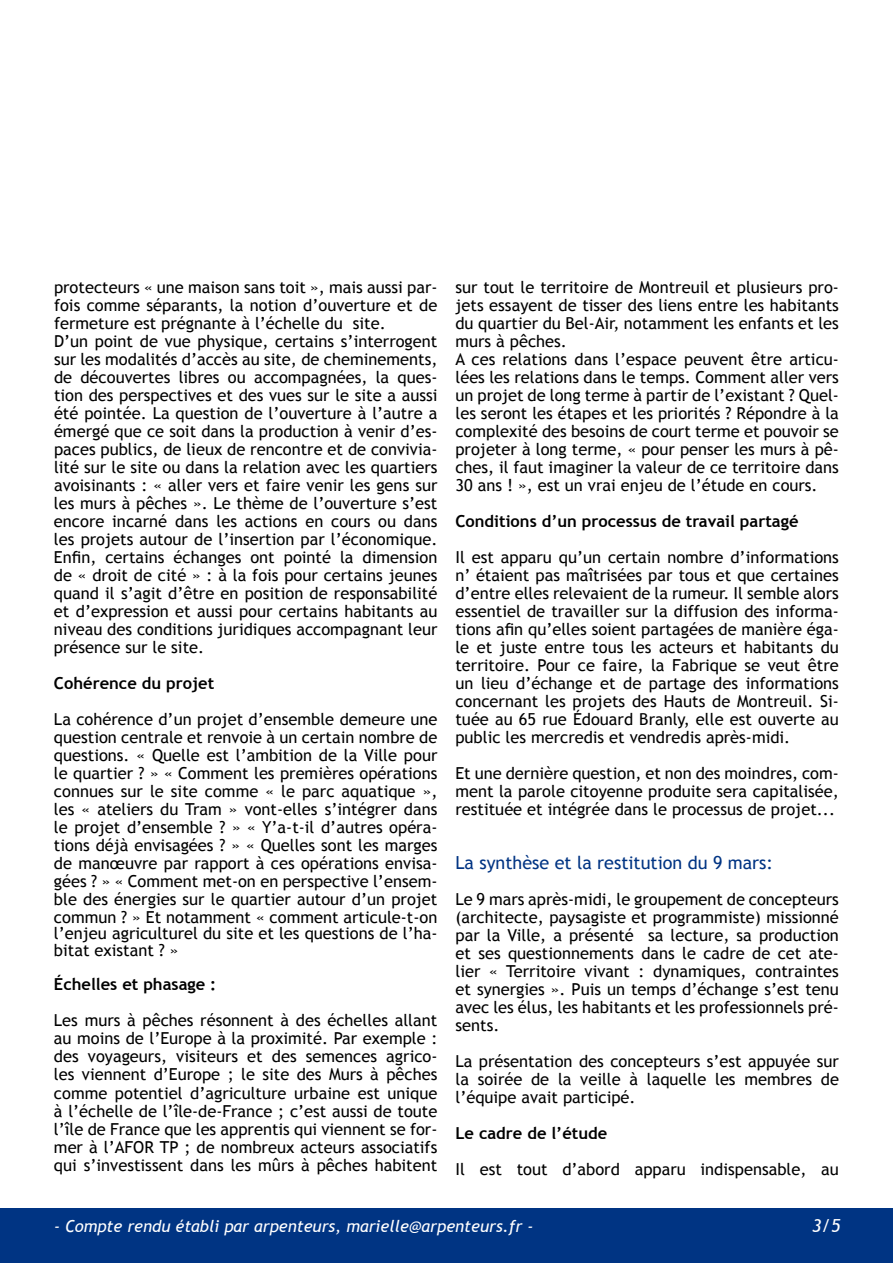
<style>
.page{position:relative;width:893px;height:1263px;background:#fff}
.page>*{position:absolute;margin:0;border:0;box-sizing:border-box;transform-origin:0 0}
.t1{font:18px "Trebuchet MS";color:#003483}
.t2{font:italic 18px "Trebuchet MS";color:#fff}
.t3{font:16.5px/18px "Trebuchet MS";color:#000;text-align:justify}
.t4{font:700 16.5px "Trebuchet MS";color:#000}
.t5{font:italic 16.5px "Trebuchet MS";color:#fff}
</style>
<div class="page">
<div style="left:0;top:1209px;width:893px;height:54px;background:#003483"></div>
<p class="t3" style="left:54px;top:278px;width:385px;text-align:left">protecteurs « une maison sans toit », mais aussi par&shy;fois comme séparants, la notion d’ouverture et de fermeture est prégnante à l’échelle du site.<br>D’un point de vue physique, certains s’interrogent sur les modalités d’accès au site, de cheminements, de découvertes libres ou accompagnées, la ques&shy;tion des perspectives et des vues sur le site a aussi été pointée. La question de l’ouverture à l’autre a émergé que ce soit dans la production à venir d’es&shy;paces publics, de lieux de rencontre et de convivia&shy;lité sur le site ou dans la relation avec les quartiers avoisinants : « aller vers et faire venir les gens sur les murs à pêches ». Le thème de l’ouverture s’est encore incarné dans les actions en cours ou dans les projets autour de l’insertion par l’économique.<br>Enfin, certains échanges ont pointé la dimension de « droit de cité » : à la fois pour certains jeunes quand il s’agit d’être en position de responsabilité et d’expression et aussi pour certains habitants au niveau des conditions juridiques accompagnant leur présence sur le site.</p>
<p class="t4" style="left:54px;top:673px;width:162px">Cohérence du projet</p>
<p class="t3" style="left:54px;top:710px;width:385px">La cohérence d’un projet d’ensemble demeure une question centrale et renvoie à un certain nombre de questions. « Quelle est l’ambition de la Ville pour le quartier ? » « Comment les premières opérations connues sur le site comme « le parc aquatique », les « ateliers du Tram » vont-elles s’intégrer dans le projet d’ensemble ? » « Y’a-t-il d’autres opéra&shy;tions déjà envisagées ? » « Quelles sont les marges de manœuvre par rapport à ces opérations envisa&shy;gées ? » « Comment met-on en perspective l’ensem&shy;ble des énergies sur le quartier autour d’un projet commun ? » Et notamment « comment articule-t-on</p>
<p class="t3" style="left:54px;top:925px;width:385px;line-height:16.5px">l’enjeu agriculturel du site et les questions de l’ha&shy;bitat existant ? »</p>
<p class="t4" style="left:54px;top:974px;width:164px">Échelles et phasage :</p>
<p class="t3" style="left:54px;top:1012px;width:385px">Les murs à pêches résonnent à des échelles allant au moins de l’Europe à la proximité. Par exemple : des voyageurs, visiteurs et des semences agrico&shy;les viennent d’Europe ; le site des Murs à pêches comme potentiel d’agriculture urbaine est unique à l’échelle de l’île-de-France ; c’est aussi de toute l’île de France que les apprentis qui viennent se for&shy;mer à l’AFOR TP ; de nombreux acteurs associatifs qui s’investissent dans les mûrs à pêches habitent</p>
<p class="t3" style="left:455px;top:278px;width:385px;text-align:left">sur tout le territoire de Montreuil et plusieurs pro&shy;jets essayent de tisser des liens entre les habitants du quartier du Bel-Air, notamment les enfants et les murs à pêches.<br>A ces relations dans l’espace peuvent être articu&shy;lées les relations dans le temps. Comment aller vers un projet de long terme à partir de l’existant ? Quel&shy;les seront les étapes et les priorités ? Répondre à la complexité des besoins de court terme et pouvoir se projeter à long terme, « pour penser les murs à pê&shy;ches, il faut imaginer la valeur de ce territoire dans 30 ans ! », est un vrai enjeu de l’étude en cours.</p>
<p class="t4" style="left:455px;top:511px;width:345px">Conditions d’un processus de travail partagé</p>
<p class="t3" style="left:455px;top:548px;width:385px">Il est apparu qu’un certain nombre d’informations n’ étaient pas maîtrisées par tous et que certaines d’entre elles relevaient de la rumeur. Il semble alors essentiel de travailler sur la diffusion des informa&shy;tions afin qu’elles soient partagées de manière éga&shy;le et juste entre tous les acteurs et habitants du territoire. Pour ce faire, la Fabrique se veut être un lieu d’échange et de partage des informations concernant les projets des Hauts de Montreuil. Si&shy;tuée au 65 rue Édouard Branly, elle est ouverte au public les mercredis et vendredis après-midi.</p>
<p class="t3" style="left:455px;top:764px;width:385px">Et une dernière question, et non des moindres, com&shy;ment la parole citoyenne produite sera capitalisée, restituée et intégrée dans le processus de projet...</p>
<p class="t1" style="left:455px;top:852px;width:319px">La synthèse et la restitution du 9 mars:</p>
<p class="t3" style="left:455px;top:890px;width:385px">Le 9 mars après-midi, le groupement de concepteurs (architecte, paysagiste et programmiste) missionné par la Ville, a présenté sa lecture, sa production et ses questionnements dans le cadre de cet ate&shy;lier « Territoire vivant : dynamiques, contraintes et synergies ». Puis un temps d’échange s’est tenu avec les élus, les habitants et les professionnels pré&shy;sents.</p>
<p class="t3" style="left:455px;top:1052px;width:385px">La présentation des concepteurs s’est appuyée sur la soirée de la veille à laquelle les membres de l’équipe avait participé.</p>
<p class="t4" style="left:455px;top:1123px;width:153px">Le cadre de l’étude</p>
<p class="t3" style="left:455px;top:1160px;width:385px">Il est tout d’abord apparu indispensable, au</p>
<p class="t5" style="left:54px;top:1216px;width:481px">- Compte rendu établi par arpenteurs, marielle@arpenteurs.fr -</p>
<p class="t2" style="left:812px;top:1215px;width:30px">3/5</p>
</div>
